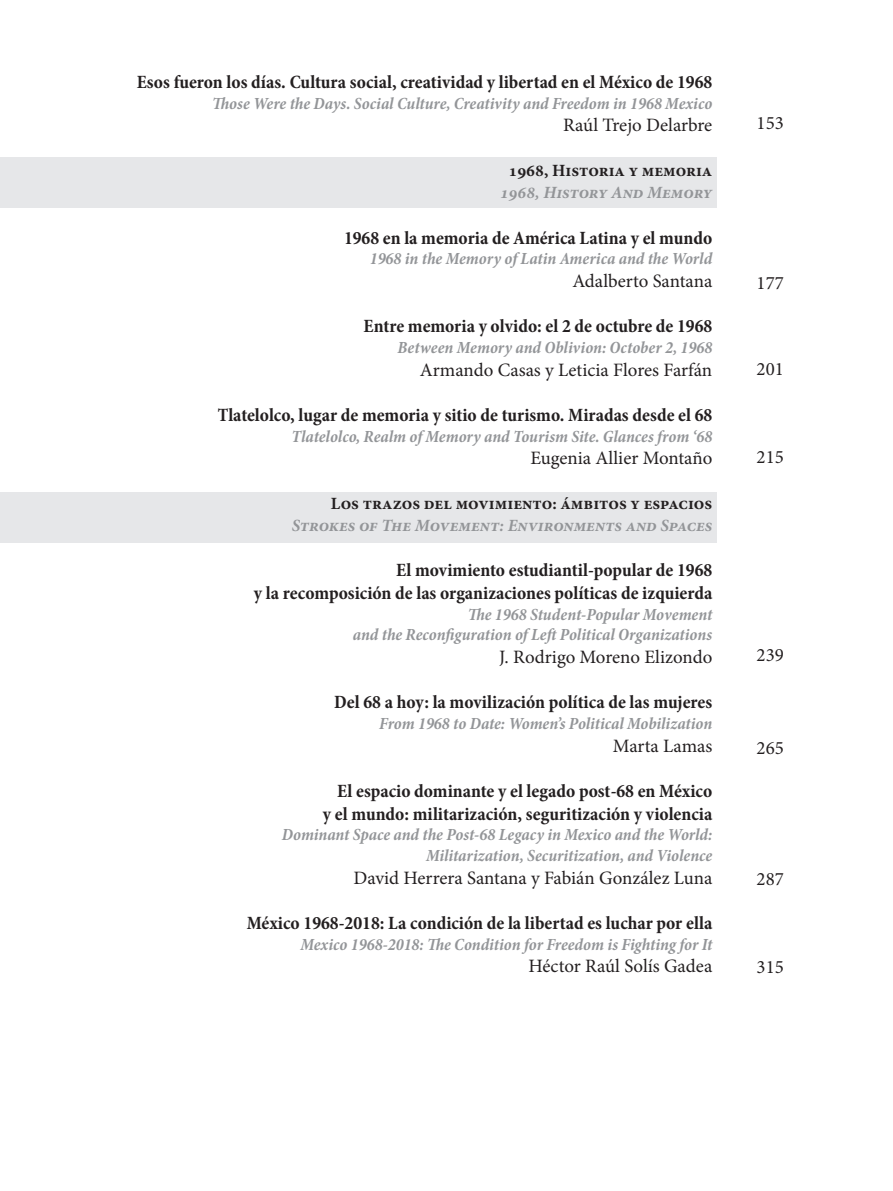
<style>
.page{position:relative;width:893px;height:1191px;background:#fff}
.page>*{position:absolute;margin:0;border:0;box-sizing:border-box;transform-origin:0 0}
.t1{font:700 condensed 18.9px/22.8px "Minion Pro";color:#231f20;text-align:right}
.t2{font:18.9px "Minion Pro";color:#231f20}
.t3{font:italic 700 condensed 17.15px/20.7px "Minion Pro";letter-spacing:-.005em;color:#939598;text-align:right}
.t4{font:italic 700 17.15px "Minion Pro";color:#939598}
.t5{font:700 17.15px "Minion Pro";color:#231f20}
</style>
<div class="page">
<div style="left:0;top:158px;width:717px;height:50px;background:#e6e7e9"></div>
<div style="left:0;top:492px;width:717px;height:51px;background:#e6e7e9"></div>
<p class="t1" style="left:137px;top:71px;width:577px">Esos fueron los días. Cultura social, creatividad y libertad en el México de 1968</p>
<p class="t3" style="left:212px;top:93px;width:502px">Those Were the Days. Social Culture, Creativity and Freedom in 1968 Mexico</p>
<p class="t2" style="left:563px;top:113px;width:151px">Raúl Trejo Delarbre</p>
<p class="t5" style="left:508px;top:159px;width:205px">1968, Historia y memoria</p>
<p class="t4" style="left:500px;top:180px;width:214px">1968, History And Memory</p>
<p class="t1" style="left:344px;top:226px;width:370px">1968 en la memoria de América Latina y el mundo</p>
<p class="t3" style="left:370px;top:248px;width:344px">1968 in the Memory of Latin America and the World</p>
<p class="t2" style="left:572px;top:268px;width:141px">Adalberto Santana</p>
<p class="t1" style="left:364px;top:315px;width:350px">Entre memoria y olvido: el 2 de octubre de 1968</p>
<p class="t3" style="left:397px;top:337px;width:316px">Between Memory and Oblivion: October 2, 1968</p>
<p class="t2" style="left:420px;top:357px;width:294px">Armando Casas y Leticia Flores Farfán</p>
<p class="t1" style="left:218px;top:403px;width:496px">Tlatelolco, lugar de memoria y sitio de turismo. Miradas desde el 68</p>
<p class="t3" style="left:291px;top:425px;width:422px">Tlatelolco, Realm of Memory and Tourism Site. Glances from ‘68</p>
<p class="t2" style="left:530px;top:445px;width:183px">Eugenia Allier Montaño</p>
<p class="t5" style="left:331px;top:491px;width:383px">Los trazos del movimiento: ámbitos y espacios</p>
<p class="t4" style="left:292px;top:513px;width:422px">Strokes of The Movement: Environments and Spaces</p>
<p class="t1" style="left:254px;top:559px;width:460px">El movimiento estudiantil-popular de 1968<br>y la recomposición de las organizaciones políticas de izquierda</p>
<p class="t3" style="left:353px;top:604px;width:361px">The 1968 Student-Popular Movement<br>and the Reconfiguration of Left Political Organizations</p>
<p class="t2" style="left:499px;top:644px;width:215px">J. Rodrigo Moreno Elizondo</p>
<p class="t1" style="left:334px;top:691px;width:380px">Del 68 a hoy: la movilización política de las mujeres</p>
<p class="t3" style="left:379px;top:713px;width:335px">From 1968 to Date: Women’s Political Mobilization</p>
<p class="t2" style="left:613px;top:733px;width:101px">Marta Lamas</p>
<p class="t1" style="left:323px;top:779px;width:391px">El espacio dominante y el legado post-68 en México<br>y el mundo: militarización, seguritización y violencia</p>
<p class="t3" style="left:282px;top:824px;width:432px">Dominant Space and the Post-68 Legacy in Mexico and the World:<br>Militarization, Securitization, and Violence</p>
<p class="t2" style="left:353px;top:865px;width:360px">David Herrera Santana y Fabián González Luna</p>
<p class="t1" style="left:247px;top:911px;width:467px">México 1968-2018: La condición de la libertad es luchar por ella</p>
<p class="t3" style="left:300px;top:933px;width:413px">Mexico 1968-2018: The Condition for Freedom is Fighting for It</p>
<p class="t2" style="left:528px;top:953px;width:185px">Héctor Raúl Solís Gadea</p>
<p class="t2" style="left:757px;top:111px;width:29px">153</p>
<p class="t2" style="left:757px;top:270px;width:29px">177</p>
<p class="t2" style="left:757px;top:357px;width:29px">201</p>
<p class="t2" style="left:757px;top:445px;width:29px">215</p>
<p class="t2" style="left:757px;top:642px;width:29px">239</p>
<p class="t2" style="left:757px;top:735px;width:29px">265</p>
<p class="t2" style="left:757px;top:866px;width:29px">287</p>
<p class="t2" style="left:757px;top:954px;width:29px">315</p>
</div>
